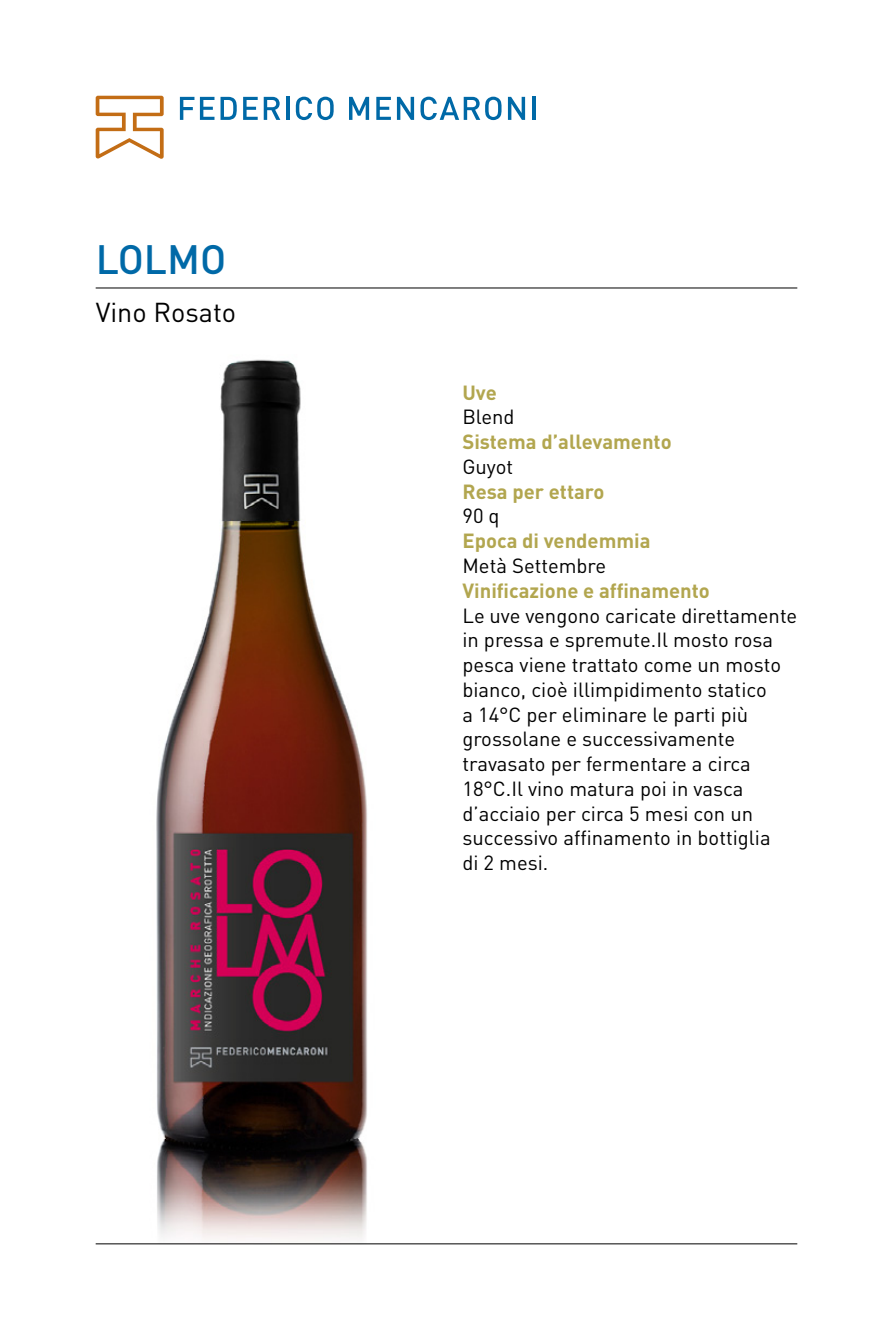
<style>
.page{position:relative;width:893px;height:1340px;background:#fff}
.page>*{position:absolute;margin:0;border:0;box-sizing:border-box;transform-origin:0 0}
.t1{font:500 40.5px "DIN";color:#0069a7}
.t2{font:27px "DIN";color:#000}
.t3{font:20.25px/24.8px "DIN";color:#000}
.t4{font:700 20.25px "DIN";color:#b2a64f}
</style>
<div class="page">
<svg style="left:180px;top:97px;width:14px;height:23px"></svg>
<svg style="left:200px;top:97px;width:14px;height:23px"></svg>
<svg style="left:220px;top:97px;width:17px;height:23px"></svg>
<svg style="left:243px;top:97px;width:15px;height:23px"></svg>
<svg style="left:264px;top:97px;width:16px;height:23px"></svg>
<hr style="left:286px;top:97px;width:3px;height:23px;background:#0069a7">
<svg style="left:296px;top:97px;width:38px;height:23px"></svg>
<svg style="left:349px;top:97px;width:20px;height:23px"></svg>
<svg style="left:376px;top:97px;width:15px;height:23px"></svg>
<svg style="left:397px;top:97px;width:17px;height:23px"></svg>
<svg style="left:420px;top:97px;width:82px;height:23px"></svg>
<svg style="left:508px;top:97px;width:17px;height:23px"></svg>
<hr style="left:532px;top:97px;width:4px;height:23px;background:#0069a7">
<svg style="left:96px;top:96px;width:68px;height:63px"></svg>
<hr style="left:96px;top:287px;width:701px;height:1px;background:#000">
<img style="left:156px;top:359px;width:211px;height:880px">
<hr style="left:96px;top:1243px;width:701px;height:1px;background:#000">
<h1 class="t1" style="left:96px;top:234px;width:132px">LOLMO</h1>
<h2 class="t2" style="left:96px;top:295px;width:142px">Vino Rosato</h2>
<p class="t4" style="left:462px;top:379px;width:36px">Uve</p>
<p class="t3" style="left:462px;top:404px;width:54px">Blend</p>
<p class="t4" style="left:462px;top:428px;width:211px">Sistema d’allevamento</p>
<p class="t3" style="left:462px;top:454px;width:52px">Guyot</p>
<p class="t4" style="left:462px;top:478px;width:144px">Resa per ettaro</p>
<p class="t3" style="left:462px;top:503px;width:39px">90 q</p>
<p class="t4" style="left:462px;top:527px;width:190px">Epoca di vendemmia</p>
<p class="t3" style="left:462px;top:553px;width:145px">Metà Settembre</p>
<p class="t4" style="left:462px;top:577px;width:249px">Vinificazione e affinamento</p>
<p class="t3" style="left:462px;top:602px;width:336px">Le uve vengono caricate direttamente in pressa e spremute.Il mosto rosa pesca viene trattato come un mosto bianco, cioè illimpidimento statico<br>a 14°C per eliminare le parti più grossolane e successivamente travasato per fermentare a circa<br>18°C.Il vino matura poi in vasca d’acciaio per circa 5 mesi con un successivo affinamento in bottiglia<br>di 2 mesi.</p>
</div>
